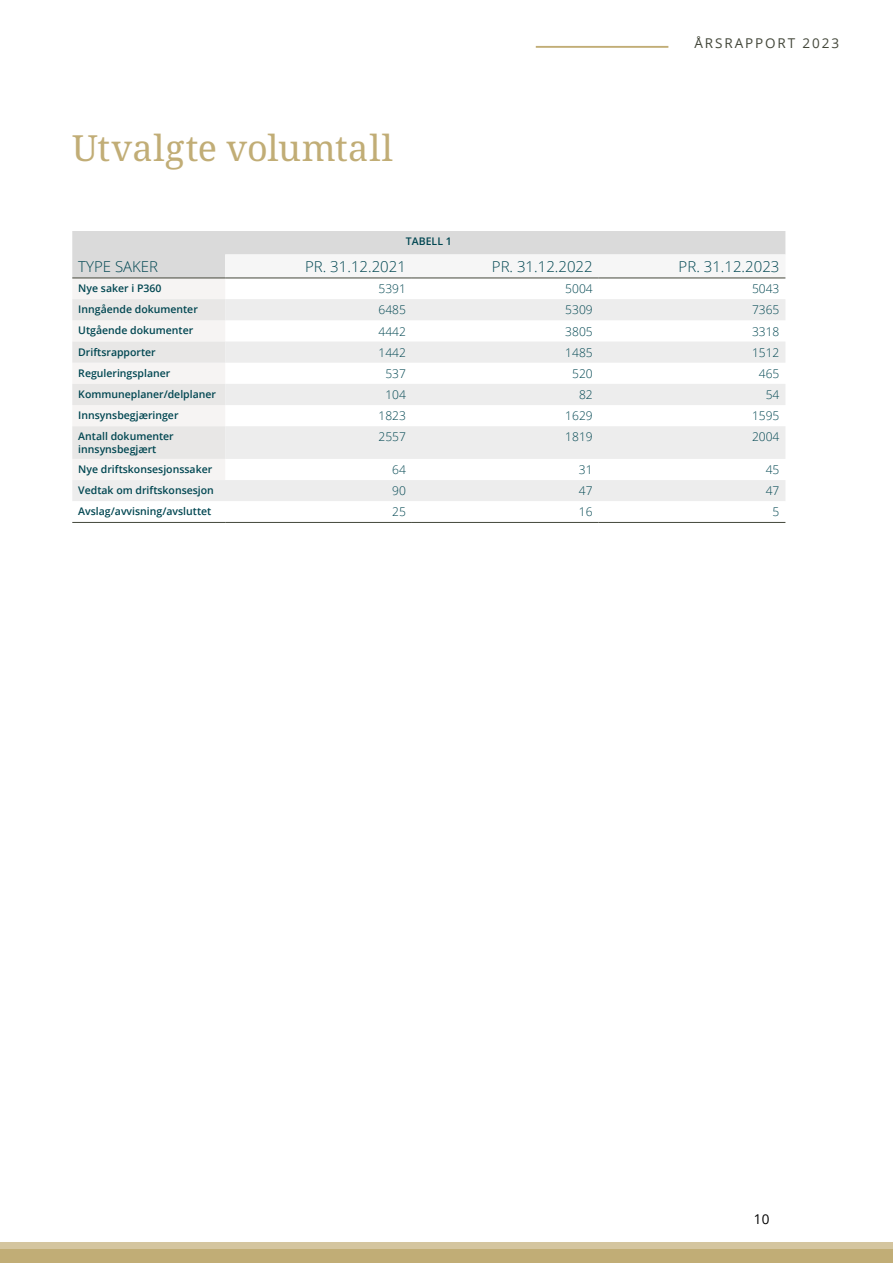
<style>
.page{position:relative;width:893px;height:1263px;background:#fff}
.page>*{position:absolute;margin:0;border:0;box-sizing:border-box;transform-origin:0 0}
.t1{font:36px "Noto Serif";letter-spacing:.01em;color:#c1ad76}
.t2{font:300 15px "Open Sans";color:#004651}
.t3{font:13.5px "Open Sans";letter-spacing:.14em;color:#43473a}
.t4{font:13.5px "Open Sans";color:#000}
.t5{font:300 12px "Open Sans";color:#004651}
.t6{font:600 10.5px/12.6px "Open Sans";color:#004651}
</style>
<div class="page">
<hr style="left:536px;top:46px;width:132px;height:2px;background:#c1ad76">
<div style="left:0;top:1242px;width:893px;height:8px;background:#d4c59f"></div>
<div style="left:0;top:1250px;width:893px;height:13px;background:#c1ad76"></div>
<svg style="left:72px;top:231px;width:713px;height:68px"></svg>
<svg style="left:72px;top:299px;width:713px;height:202px;fill:#ededed"></svg>
<svg style="left:73px;top:521px;width:712px;height:1px"></svg>
<hr style="left:72px;top:278px;width:153px;height:1px;background:#43473a">
<hr style="left:225px;top:278px;width:187px;height:1px;background:#43473a">
<hr style="left:412px;top:278px;width:187px;height:1px;background:#43473a">
<hr style="left:599px;top:278px;width:186px;height:1px;background:#43473a">
<hr style="left:72px;top:522px;width:153px;height:1px;background:#43473a">
<hr style="left:225px;top:522px;width:187px;height:1px;background:#43473a">
<hr style="left:412px;top:522px;width:187px;height:1px;background:#43473a">
<hr style="left:599px;top:522px;width:186px;height:1px;background:#43473a">
<h1 class="t1" style="left:72px;top:123px;width:322px">Utvalgte volumtall</h1>
<p class="t6" style="left:406px;top:235px;width:47px">TABELL 1</p>
<p class="t3" style="left:694px;top:33px;width:146px">ÅRSRAPPORT 2023</p>
<h2 class="t2" style="left:78px;top:256px;width:81px">TYPE SAKER</h2>
<h2 class="t2" style="left:305px;top:256px;width:102px">PR. 31.12.2021</h2>
<h2 class="t2" style="left:492px;top:256px;width:102px">PR. 31.12.2022</h2>
<h2 class="t2" style="left:679px;top:256px;width:102px">PR. 31.12.2023</h2>
<p class="t6" style="left:78px;top:282px;width:85px">Nye saker i P360</p>
<p class="t5" style="left:379px;top:281px;width:29px">5391</p>
<p class="t5" style="left:565px;top:281px;width:29px">5004</p>
<p class="t5" style="left:752px;top:281px;width:29px">5043</p>
<p class="t6" style="left:78px;top:303px;width:121px">Inngående dokumenter</p>
<p class="t5" style="left:379px;top:302px;width:29px">6485</p>
<p class="t5" style="left:565px;top:302px;width:29px">5309</p>
<p class="t5" style="left:752px;top:302px;width:29px">7365</p>
<p class="t6" style="left:78px;top:324px;width:116px">Utgående dokumenter</p>
<p class="t5" style="left:379px;top:323px;width:29px">4442</p>
<p class="t5" style="left:565px;top:323px;width:29px">3805</p>
<p class="t5" style="left:752px;top:323px;width:29px">3318</p>
<p class="t6" style="left:78px;top:345px;width:79px">Driftsrapporter</p>
<p class="t5" style="left:379px;top:344px;width:29px">1442</p>
<p class="t5" style="left:565px;top:344px;width:29px">1485</p>
<p class="t5" style="left:752px;top:344px;width:29px">1512</p>
<p class="t6" style="left:78px;top:366px;width:94px">Reguleringsplaner</p>
<p class="t5" style="left:385px;top:365px;width:22px">537</p>
<p class="t5" style="left:572px;top:365px;width:22px">520</p>
<p class="t5" style="left:759px;top:365px;width:22px">465</p>
<p class="t6" style="left:78px;top:388px;width:139px">Kommuneplaner/delplaner</p>
<p class="t5" style="left:385px;top:386px;width:22px">104</p>
<p class="t5" style="left:579px;top:386px;width:15px">82</p>
<p class="t5" style="left:766px;top:386px;width:15px">54</p>
<p class="t6" style="left:78px;top:409px;width:102px">Innsynsbegjæringer</p>
<p class="t5" style="left:379px;top:408px;width:29px">1823</p>
<p class="t5" style="left:565px;top:408px;width:29px">1629</p>
<p class="t5" style="left:752px;top:408px;width:29px">1595</p>
<p class="t6" style="left:78px;top:430px;width:97px">Antall dokumenter innsynsbegjært</p>
<p class="t5" style="left:379px;top:429px;width:29px">2557</p>
<p class="t5" style="left:565px;top:429px;width:29px">1819</p>
<p class="t5" style="left:752px;top:429px;width:29px">2004</p>
<p class="t6" style="left:78px;top:463px;width:135px">Nye driftskonsesjonssaker</p>
<p class="t5" style="left:392px;top:461px;width:15px">64</p>
<p class="t5" style="left:579px;top:461px;width:15px">31</p>
<p class="t5" style="left:766px;top:461px;width:15px">45</p>
<p class="t6" style="left:78px;top:484px;width:137px">Vedtak om driftskonsesjon</p>
<p class="t5" style="left:392px;top:483px;width:15px">90</p>
<p class="t5" style="left:579px;top:483px;width:15px">47</p>
<p class="t5" style="left:766px;top:483px;width:15px">47</p>
<p class="t6" style="left:78px;top:505px;width:135px">Avslag/avvisning/avsluttet</p>
<p class="t5" style="left:392px;top:504px;width:15px">25</p>
<p class="t5" style="left:579px;top:504px;width:15px">16</p>
<p class="t5" style="left:773px;top:504px;width:8px">5</p>
<p class="t4" style="left:754px;top:1209px;width:17px">10</p>
</div>
